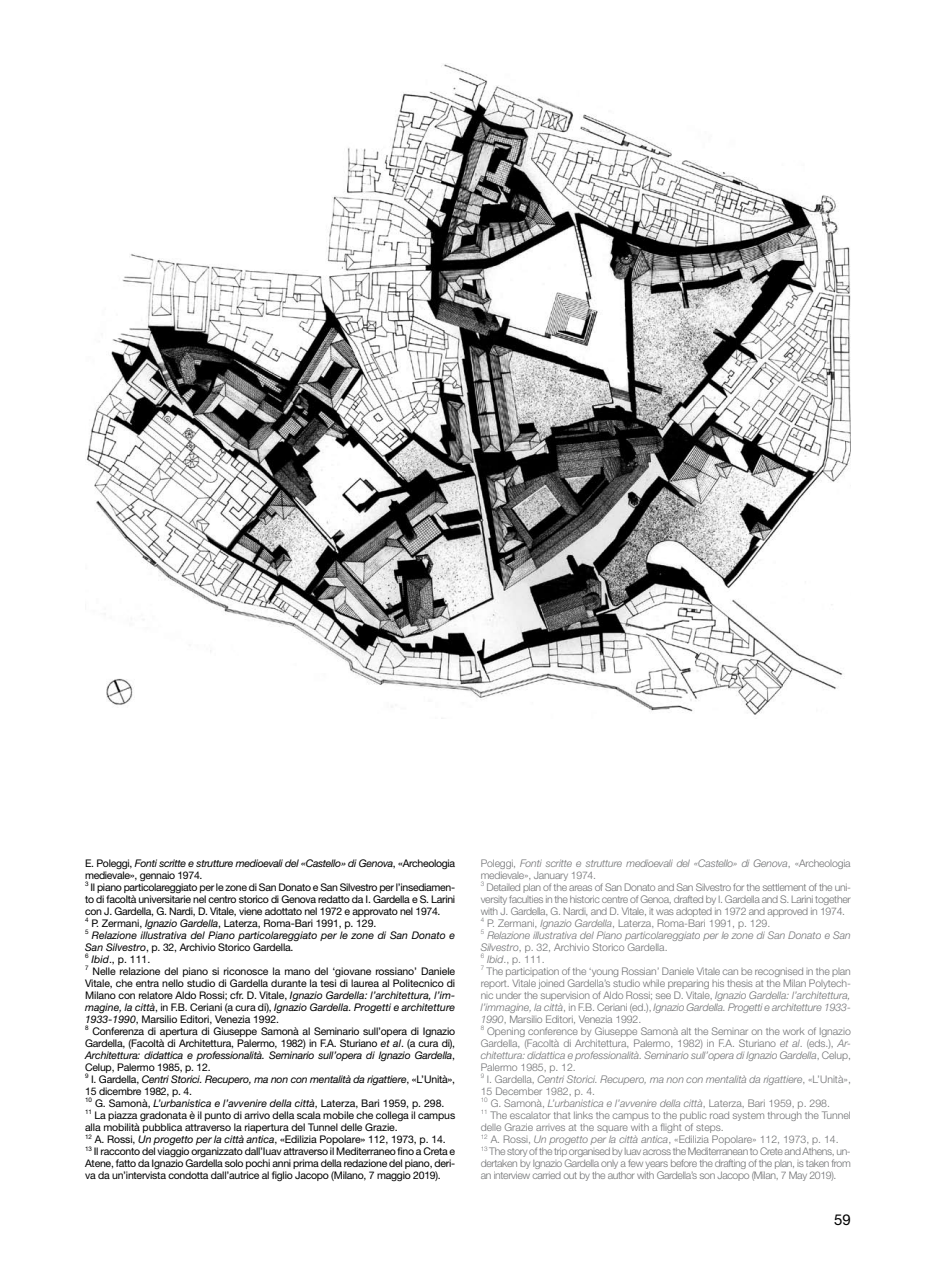
<style>
.page{position:relative;width:936px;height:1263px;background:#fff}
.page>*{position:absolute;margin:0;border:0;box-sizing:border-box;transform-origin:0 0}
.t1{font:15px "Helvetica Neue LT Pro";color:#000}
.t2{font:10.5px/12px "Helvetica Neue LT Pro";letter-spacing:-.02em;color:#000}
.t3{font:300 10.5px/12px "Helvetica Neue LT Pro";letter-spacing:-.01em;color:#707173}
.s1{font-style:italic}
</style>
<div class="page">
<img style="left:87px;top:64px;width:763px;height:655px">
<p class="t2" style="left:85px;top:857px;width:371px">E. Poleggi, <span class="s1">Fonti scritte e strutture medioevali del «Castello» di Genova</span>, «Archeologia medievale», gennaio 1974.<br><sup>3</sup> Il piano particolareggiato per le zone di San Donato e San Silvestro per l’insediamen&shy;to di facoltà universitarie nel centro storico di Genova redatto da I. Gardella e S. Larini con J. Gardella, G. Nardi, D. Vitale, viene adottato nel 1972 e approvato nel 1974.<br><sup>4</sup> P. Zermani, <span class="s1">Ignazio Gardella</span>, Laterza, Roma-Bari 1991, p. 129.<br><sup>5</sup> <span class="s1">Relazione illustrativa del Piano particolareggiato per le zone di San Donato e San Silvestro</span>, p. 32, Archivio Storico Gardella.<br><sup>6</sup> <span class="s1">Ibid</span>., p. 111.<br><sup>7</sup> Nelle relazione del piano si riconosce la mano del ‘giovane rossiano’ Daniele Vitale, che entra nello studio di Gardella durante la tesi di laurea al Politecnico di Milano con relatore Aldo Rossi; cfr. D. Vitale, <span class="s1">Ignazio Gardella: l’architettura, l’im&shy;magine, la città</span>, in F.B. Ceriani (a cura di), <span class="s1">Ignazio Gardella. Progetti e architetture 1933-1990</span>, Marsilio Editori, Venezia 1992.<br><sup>8</sup> Conferenza di apertura di Giuseppe Samonà al Seminario sull’opera di Ignazio Gardella, (Facoltà di Architettura, Palermo, 1982) in F.A. Sturiano <span class="s1">et al</span>. (a cura di), <span class="s1">Architettura: didattica e professionalità. Seminario sull’opera di Ignazio Gardella</span>, Celup, Palermo 1985, p. 12.<br><sup>9</sup> I. Gardella, <span class="s1">Centri Storici. Recupero, ma non con mentalità da rigattiere</span>, «L’Unità», 15 dicembre 1982, p. 4.<br><sup>10</sup> G. Samonà, <span class="s1">L’urbanistica e l’avvenire della città</span>, Laterza, Bari 1959, p. 298.<br><sup>11</sup> La piazza gradonata è il punto di arrivo della scala mobile che collega il campus alla mobilità pubblica attraverso la riapertura del Tunnel delle Grazie.<br><sup>12</sup> A. Rossi, <span class="s1">Un progetto per la città antica</span>, «Edilizia Popolare» 112, 1973, p. 14.<br><sup>13</sup> Il racconto del viaggio organizzato dall’Iuav attraverso il Mediterraneo fino a Creta e Atene, fatto da Ignazio Gardella solo pochi anni prima della redazione del piano, deri&shy;va da un’intervista condotta dall’autrice al figlio Jacopo (Milano, 7 maggio 2019).</p>
<p class="t3" style="left:480px;top:857px;width:371px">Poleggi, <span class="s1">Fonti scritte e strutture medioevali del «Castello» di Genova</span>, «Archeologia medievale», January 1974.<br><sup>3</sup> Detailed plan of the areas of San Donato and San Silvestro for the settlement of the uni&shy;versity faculties in the historic centre of Genoa, drafted by I. Gardella and S. Larini together with J. Gardella, G. Nardi, and D. Vitale, it was adopted in 1972 and approved in 1974.<br><sup>4</sup> P. Zermani, <span class="s1">Ignazio Gardella</span>, Laterza, Roma-Bari 1991, p. 129.<br><sup>5</sup> <span class="s1">Relazione illustrativa del Piano particolareggiato per le zone di San Donato e San Silvestro</span>, p. 32, Archivio Storico Gardella.<br><sup>6</sup> <span class="s1">Ibid</span>., p. 111.<br><sup>7</sup> The participation of the ‘young Rossian’ Daniele Vitale can be recognised in the plan report. Vitale joined Gardella’s studio while preparing his thesis at the Milan Polytech&shy;nic under the supervision of Aldo Rossi; see D. Vitale, <span class="s1">Ignazio Gardella: l’architettura, l’immagine, la città</span>, in F.B. Ceriani (ed.), <span class="s1">Ignazio Gardella. Progetti e architetture 1933- 1990</span>, Marsilio Editori, Venezia 1992.<br><sup>8</sup> Opening conference by Giuseppe Samonà alt the Seminar on the work of Ignazio Gardella, (Facoltà di Architettura, Palermo, 1982) in F.A. Sturiano <span class="s1">et al</span>. (eds.), <span class="s1">Ar&shy;chitettura: didattica e professionalità. Seminario sull’opera di Ignazio Gardella</span>, Celup, Palermo 1985, p. 12.<br><sup>9</sup> I. Gardella, <span class="s1">Centri Storici. Recupero, ma non con mentalità da rigattiere</span>, «L’Unità», 15 December 1982, p. 4.<br><sup>10</sup> G. Samonà, <span class="s1">L’urbanistica e l’avvenire della città</span>, Laterza, Bari 1959, p. 298.<br><sup>11</sup> The escalator that links the campus to the public road system through the Tunnel delle Grazie arrives at the square with a flight of steps.<br><sup>12</sup> A. Rossi, <span class="s1">Un progetto per la città antica</span>, «Edilizia Popolare» 112, 1973, p. 14.<br><sup>13</sup> The story of the trip organised by Iuav across the Mediterranean to Crete and Athens, un&shy;dertaken by Ignazio Gardella only a few years before the drafting of the plan, is taken from an interview carried out by the author with Gardella’s son Jacopo (Milan, 7 May 2019).</p>
<h1 class="t1" style="left:834px;top:1210px;width:18px">59</h1>
</div>
